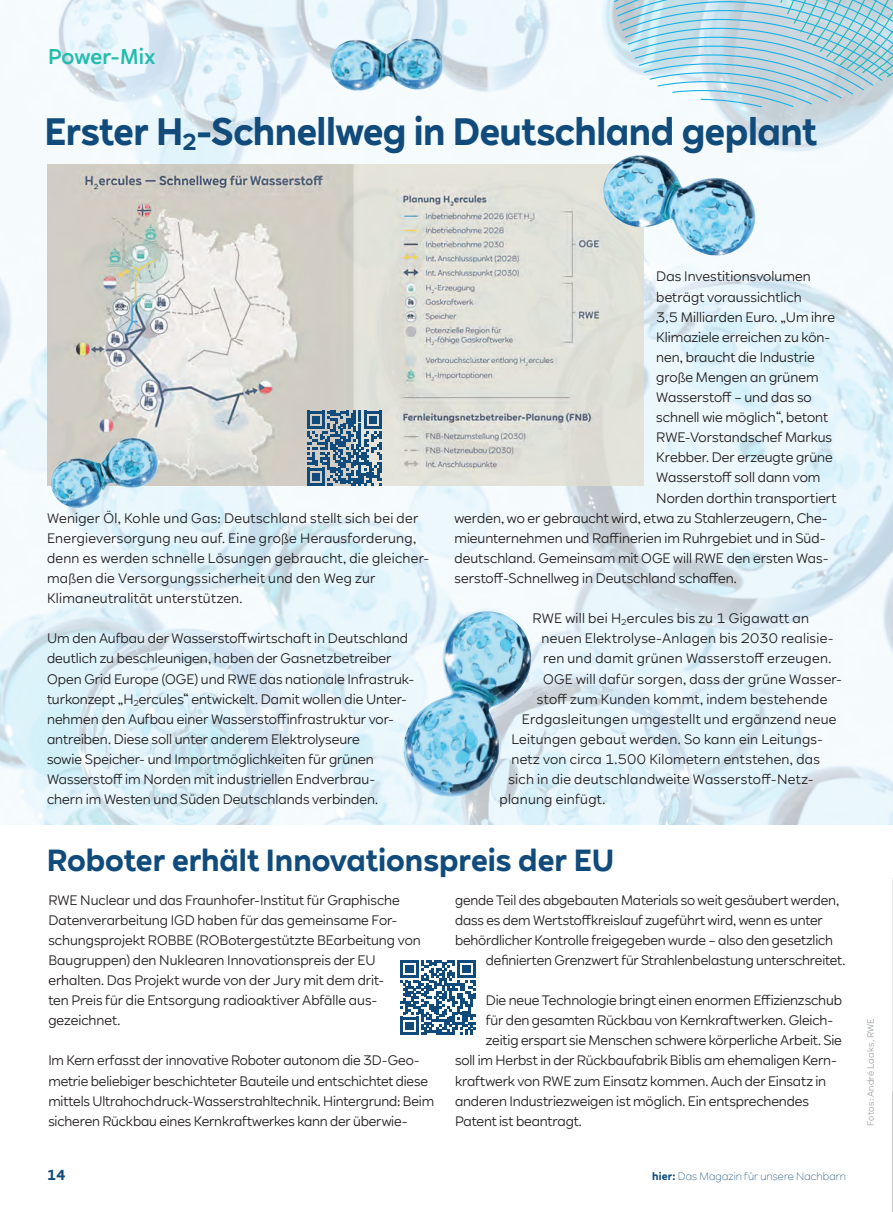
<style>
.page{position:relative;width:893px;height:1212px;background:#fff}
.page>*{position:absolute;margin:0;border:0;box-sizing:border-box;transform-origin:0 0}
.t1{font:700 37.5px "RWE Sans";letter-spacing:-.015em;color:#104b7b}
.t2{font:700 30px "RWE Sans";color:#104b7b}
.t3{font:500 21px "RWE Sans";letter-spacing:.005em;color:#22bcac}
.t4{font:700 14.25px "RWE Sans";color:#104b7b}
.t5{font:13.5px/20.1px "RWE Sans";color:#231f20}
.t6{font:13.5px/20.1px "RWE Sans";letter-spacing:.02em;color:#231f20}
.t7{font:300 10.5px "RWE Sans";letter-spacing:.01em;color:#104b7b}
.t8{font:9px "RWE Sans";letter-spacing:.02em;color:#9fa3a6}
.s1{font-weight:700}
</style>
<div class="page">
<img style="left:892px;top:879px;width:1px;height:333px">
<img style="left:0;top:0;width:893px;height:824px">
<svg style="left:612px;top:0;width:281px;height:107px;background:#b7d7e3"></svg>
<img style="left:330px;top:39px;width:113px;height:52px">
<img style="left:404px;top:611px;width:127px;height:186px">
<img style="left:48px;top:164px;width:595px;height:322px">
<img style="left:51px;top:438px;width:107px;height:70px">
<img style="left:603px;top:155px;width:152px;height:101px">
<svg style="left:307px;top:411px;width:75px;height:75px;background:#64859d"></svg>
<svg style="left:400px;top:960px;width:75px;height:75px"></svg>
<h3 class="t3" style="left:48px;top:43px;width:109px">Power-Mix</h3>
<h1 class="t1" style="left:44px;top:108px;width:774px">Erster H<sub>2</sub>-Schnellweg in Deutschland geplant</h1>
<p class="t6" style="left:47px;top:508px;width:384px">Weniger Öl, Kohle und Gas: Deutschland stellt sich bei der Energieversorgung neu auf. Eine große Herausforderung, denn es werden schnelle Lösungen gebraucht, die gleicher&shy;maßen die Versorgungssicherheit und den Weg zur Klimaneutralität unterstützen.</p>
<p class="t5" style="left:47px;top:629px;width:369px">Um den Aufbau der Wasserstoffwirtschaft in Deutschland deutlich zu beschleunigen, haben der Gasnetzbetreiber Open Grid Europe (OGE) und RWE das nationale Infrastruk&shy;turkonzept „H<sub>2</sub>ercules“ entwickelt. Damit wollen die Unter&shy;nehmen den Aufbau einer Wasserstoffinfrastruktur vor&shy;antreiben. Diese soll unter anderem Elektrolyseure<br>sowie Speicher- und Importmöglichkeiten für grünen Wasserstoff im Norden mit industriellen Endverbrau&shy;chern im Westen und Süden Deutschlands verbinden.</p>
<p class="t5" style="left:656px;top:267px;width:156px">Das Investitionsvolumen</p>
<p class="t5" style="left:656px;top:287px;width:147px">beträgt voraussichtlich</p>
<p class="t5" style="left:656px;top:307px;width:180px">3,5 Milliarden Euro. „Um ihre</p>
<p class="t5" style="left:656px;top:327px;width:176px">Klimaziele erreichen zu kön-</p>
<p class="t5" style="left:656px;top:347px;width:160px">nen, braucht die Industrie</p>
<p class="t5" style="left:656px;top:367px;width:164px">große Mengen an grünem</p>
<p class="t5" style="left:656px;top:387px;width:157px">Wasserstoff – und das so</p>
<p class="t5" style="left:656px;top:407px;width:173px">schnell wie möglich“, betont</p>
<p class="t5" style="left:656px;top:428px;width:177px">RWE-Vorstandschef Markus</p>
<p class="t5" style="left:656px;top:448px;width:178px">Krebber. Der erzeugte grüne</p>
<p class="t5" style="left:656px;top:468px;width:166px">Wasserstoff soll dann vom</p>
<p class="t5" style="left:656px;top:488px;width:182px">Norden dorthin transportiert</p>
<p class="t5" style="left:454px;top:508px;width:375px">werden, wo er gebraucht wird, etwa zu Stahlerzeugern, Che-</p>
<p class="t5" style="left:454px;top:528px;width:372px">mieunternehmen und Raffinerien im Ruhrgebiet und in Süd-</p>
<p class="t5" style="left:454px;top:548px;width:376px">deutschland. Gemeinsam mit OGE will RWE den ersten Was-</p>
<p class="t5" style="left:454px;top:568px;width:284px">serstoff-Schnellweg in Deutschland schaffen.</p>
<p class="t6" style="left:532px;top:608px;width:278px">RWE will bei H<sub>2</sub>ercules bis zu 1 Gigawatt an</p>
<p class="t6" style="left:541px;top:629px;width:293px">neuen Elektrolyse-Anlagen bis 2030 realisie-</p>
<p class="t6" style="left:543px;top:649px;width:290px">ren und damit grünen Wasserstoff erzeugen.</p>
<p class="t6" style="left:543px;top:669px;width:300px">OGE will dafür sorgen, dass der grüne Wasser-</p>
<p class="t6" style="left:537px;top:689px;width:292px">stoff zum Kunden kommt, indem bestehende</p>
<p class="t6" style="left:522px;top:709px;width:316px">Erdgasleitungen umgestellt und ergänzend neue</p>
<p class="t6" style="left:511px;top:729px;width:313px">Leitungen gebaut werden. So kann ein Leitungs-</p>
<p class="t6" style="left:511px;top:749px;width:310px">netz von circa 1.500 Kilometern entstehen, das</p>
<p class="t6" style="left:508px;top:769px;width:307px">sich in die deutschlandweite Wasserstoff-Netz-</p>
<p class="t6" style="left:499px;top:789px;width:107px">planung einfügt.</p>
<h2 class="t2" style="left:47px;top:841px;width:569px">Roboter erhält Innovationspreis der EU</h2>
<p class="t5" style="left:48px;top:890px;width:374px">RWE Nuclear und das Fraunhofer-Institut für Graphische Datenverarbeitung IGD haben für das gemeinsame For&shy;schungsprojekt ROBBE (ROBotergestützte BEarbeitung von Baugruppen) den Nuklearen Innovationspreis der EU erhalten. Das Projekt wurde von der Jury mit dem drit-<br>ten Preis für die Entsorgung radioaktiver Abfälle aus&shy;gezeichnet.</p>
<p class="t5" style="left:48px;top:1051px;width:387px">Im Kern erfasst der innovative Roboter autonom die 3D-Geo&shy;metrie beliebiger beschichteter Bauteile und entschichtet diese mittels Ultrahochdruck-Wasserstrahltechnik. Hintergrund: Beim sicheren Rückbau eines Kernkraftwerkes kann der überwie-</p>
<p class="t5" style="left:455px;top:890px;width:386px">gende Teil des abgebauten Materials so weit gesäubert werden,</p>
<p class="t5" style="left:455px;top:910px;width:369px">dass es dem Wertstoffkreislauf zugeführt wird, wenn es unter</p>
<p class="t5" style="left:455px;top:930px;width:380px">behördlicher Kontrolle freigegeben wurde – also den gesetzlich</p>
<p class="t5" style="left:486px;top:950px;width:361px">definierten Grenzwert für Strahlenbelastung unterschreitet.</p>
<p class="t5" style="left:486px;top:990px;width:358px">Die neue Technologie bringt einen enormen Effizienzschub</p>
<p class="t5" style="left:486px;top:1010px;width:349px">für den gesamten Rückbau von Kernkraftwerken. Gleich-</p>
<p class="t5" style="left:486px;top:1031px;width:358px">zeitig erspart sie Menschen schwere körperliche Arbeit. Sie</p>
<p class="t5" style="left:455px;top:1051px;width:383px">soll im Herbst in der Rückbaufabrik Biblis am ehemaligen Kern-</p>
<p class="t5" style="left:455px;top:1071px;width:373px">kraftwerk von RWE zum Einsatz kommen. Auch der Einsatz in</p>
<p class="t5" style="left:455px;top:1091px;width:355px">anderen Industriezweigen ist möglich. Ein entsprechendes</p>
<p class="t5" style="left:455px;top:1111px;width:128px">Patent ist beantragt.</p>
<p class="t4" style="left:47px;top:1166px;width:21px">14</p>
<p class="t7" style="left:652px;top:1170px;width:195px"><span class="s1">hier:</span> Das Magazin für unsere Nachbarn</p>
<p class="t8" style="left:865px;top:1126px;width:109px;rotate:-90deg">Fotos: André Laaks, RWE</p>
</div>
